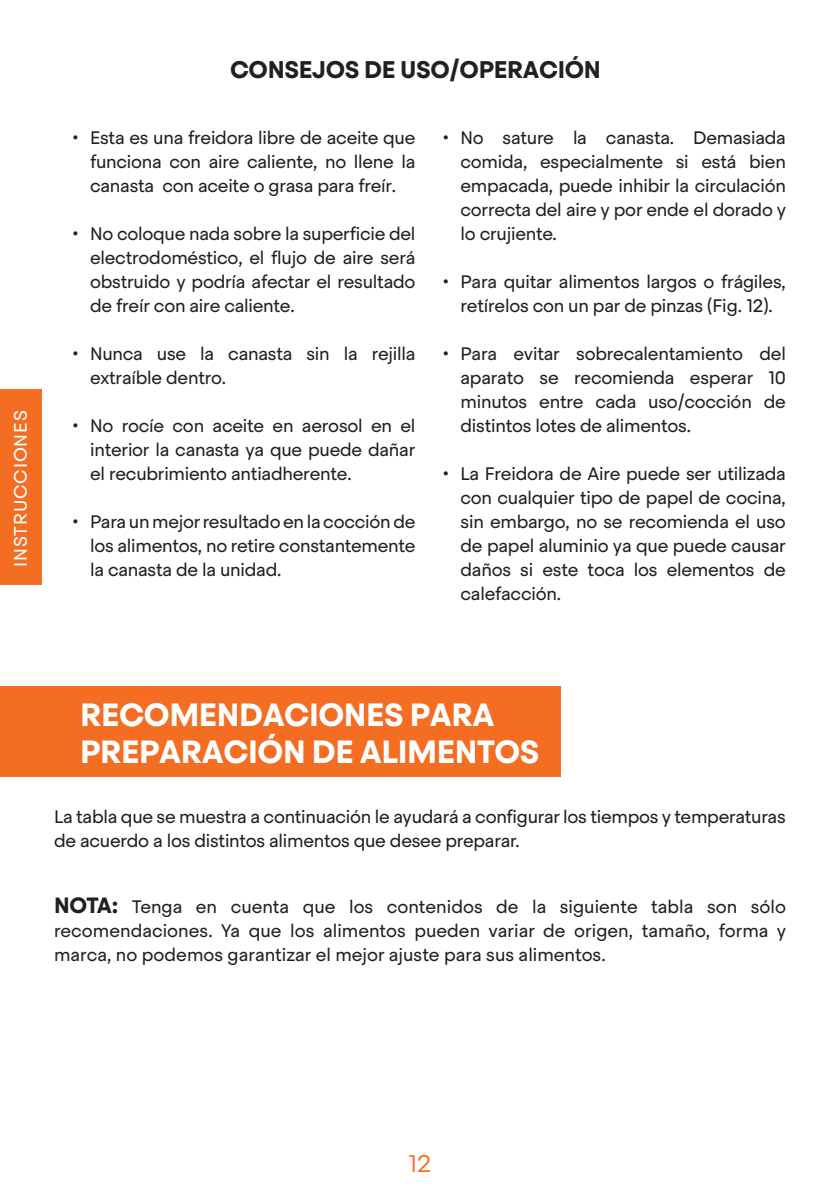
<style>
.page{position:relative;width:840px;height:1191px;background:#fff}
.page>*{position:absolute;margin:0;border:0;box-sizing:border-box;transform-origin:0 0}
.Numbers{font:700 32px "Steradian";letter-spacing:-.015em;color:#fff}
.Numbers-2{font:700 24px "Steradian";letter-spacing:-.015em;color:#231f20}
.t1{font:300 24px "Steradian";color:#f36e23}
.Numbers-3{font:18px/24px "Steradian";letter-spacing:-.015em;color:#231f20;text-align:justify}
.BoldNumbers{font:18px "Steradian";letter-spacing:.05em;color:#fff}
.s1{font-weight:700;font-size:22px}
</style>
<div class="page">
<div style="left:0;top:686px;width:560px;height:91px;background:#f36e23"></div>
<div style="left:0;top:390px;width:41px;height:195px;background:#f36e23"></div>
<p class="BoldNumbers" style="left:10px;top:567px;width:158px;rotate:-90deg">INSTRUCCIONES</p>
<p class="Numbers-2" style="left:230px;top:55px;width:372px">CONSEJOS DE USO/OPERACIÓN</p>
<p class="Numbers-3" style="left:90px;top:126px;width:327px;text-indent:-18px">• Esta es una freidora libre de aceite que funciona con aire caliente, no llene la canasta con aceite o grasa para freír.</p>
<p class="Numbers-3" style="left:90px;top:222px;width:327px;text-indent:-18px">• No coloque nada sobre la superficie del electrodoméstico, el flujo de aire será obstruido y podría afectar el resultado de freír con aire caliente.</p>
<p class="Numbers-3" style="left:90px;top:342px;width:326px;text-indent:-18px">• Nunca use la canasta sin la rejilla extraíble dentro.</p>
<p class="Numbers-3" style="left:90px;top:414px;width:326px;text-indent:-18px">• No rocíe con aceite en aerosol en el interior la canasta ya que puede dañar el recubrimiento antiadherente.</p>
<p class="Numbers-3" style="left:90px;top:510px;width:327px;text-indent:-18px">• Para un mejor resultado en la cocción de los alimentos, no retire constantemente la canasta de la unidad.</p>
<p class="Numbers-3" style="left:460px;top:126px;width:327px;text-indent:-18px">• No sature la canasta. Demasiada comida, especialmente si está bien empacada, puede inhibir la circulación correcta del aire y por ende el dorado y lo crujiente.</p>
<p class="Numbers-3" style="left:442px;top:270px;width:345px;text-align:center">• Para quitar alimentos largos o frágiles, retírelos con un par de pinzas (Fig. 12).</p>
<p class="Numbers-3" style="left:460px;top:342px;width:327px;text-indent:-18px">• Para evitar sobrecalentamiento del aparato se recomienda esperar 10 minutos entre cada uso/cocción de distintos lotes de alimentos.</p>
<p class="Numbers-3" style="left:460px;top:462px;width:327px;text-indent:-18px">• La Freidora de Aire puede ser utilizada con cualquier tipo de papel de cocina, sin embargo, no se recomienda el uso de papel aluminio ya que puede causar daños si este toca los elementos de calefacción.</p>
<p class="Numbers" style="left:80px;top:694px;width:415px">RECOMENDACIONES PARA</p>
<p class="Numbers" style="left:80px;top:731px;width:460px">PREPARACIÓN DE ALIMENTOS</p>
<p class="Numbers-3" style="left:54px;top:805px;width:733px">La tabla que se muestra a continuación le ayudará a configurar los tiempos y temperaturas de acuerdo a los distintos alimentos que desee preparar.</p>
<p class="Numbers-3" style="left:54px;top:895px;width:733px"><span class="s1">NOTA:</span> Tenga en cuenta que los contenidos de la siguiente tabla son sólo recomendaciones. Ya que los alimentos pueden variar de origen, tamaño, forma y marca, no podemos garantizar el mejor ajuste para sus alimentos.</p>
<h2 class="t1" style="left:408px;top:1149px;width:24px">12</h2>
</div>
